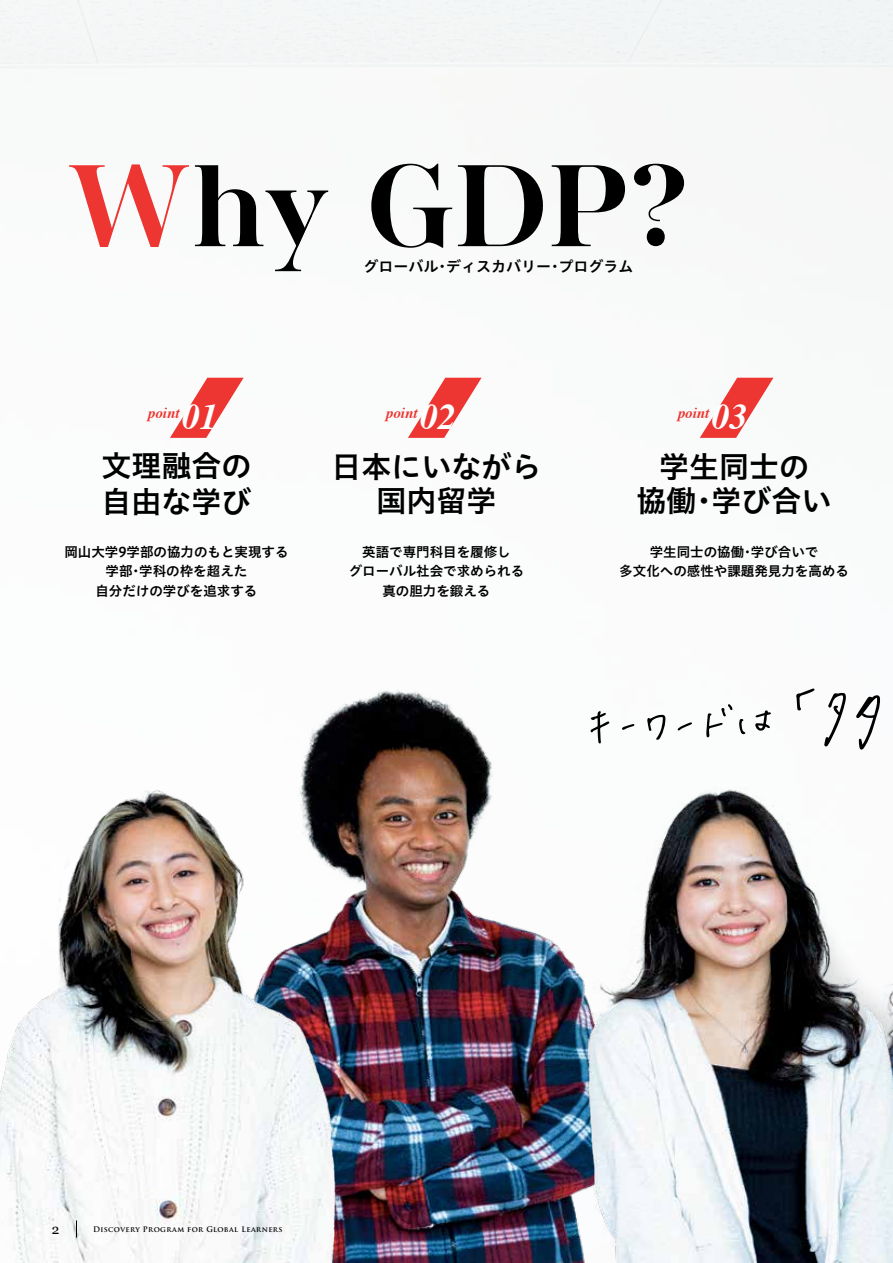
<style>
.page{position:relative;width:893px;height:1263px;background:#fff}
.page>*{position:absolute;margin:0;border:0;box-sizing:border-box;transform-origin:0 0}
.t1{font:700 120px "AW Conqueror Std Didot";color:#000001}
.t2{font:italic 700 36px "Times";color:#fff}
.t3{font:30px/34.5px "Hiragino UD Sans Std W6";color:#000001;text-align:center}
.t4{font:15px "Hiragino UD Sans Std W6";color:#000001}
.t5{font:italic 700 15px "Times";color:#ed3531}
.t6{font:13.5px/19.5px "Hiragino UD Sans Std W6";color:#000001;text-align:center}
.t7{font:13.5px "Georgia";color:#000001}
.t8{font:700 7.5px "Trajan Pro";letter-spacing:.05em;color:#000001}
.s1{color:#ed3531}
</style>
<div class="page">
<svg style="left:170px;top:378px;width:74px;height:60px"></svg>
<svg style="left:408px;top:378px;width:74px;height:60px"></svg>
<svg style="left:700px;top:378px;width:73px;height:60px"></svg>
<img style="left:299px;top:680px;width:342px;height:583px">
<img style="left:0;top:778px;width:372px;height:485px">
<svg style="left:265px;top:190px;width:63px;height:81px"></svg>
<svg style="left:590px;top:711px;width:20px;height:32px"></svg>
<svg style="left:647px;top:715px;width:18px;height:25px"></svg>
<svg style="left:755px;top:710px;width:16px;height:21px"></svg>
<svg style="left:739px;top:719px;width:6px;height:15px"></svg>
<svg style="left:678px;top:722px;width:14px;height:8px"></svg>
<svg style="left:622px;top:724px;width:13px;height:6px"></svg>
<svg style="left:706px;top:704px;width:27px;height:33px"></svg>
<svg style="left:796px;top:686px;width:97px;height:68px"></svg>
<img style="left:448px;top:772px;width:445px;height:491px">
<svg style="left:76px;top:1220px;width:1px;height:17px"></svg>
<h1 class="t1" style="left:66px;top:146px;width:624px"><span class="s1">W</span>h GDP?</h1>
<p class="t4" style="left:364px;top:255px;width:271px">グローバル・ディスカバリー・プログラム</p>
<h2 class="t2" style="left:182px;top:383px;width:37px">01</h2>
<h2 class="t2" style="left:420px;top:383px;width:37px">02</h2>
<h2 class="t2" style="left:712px;top:383px;width:37px">03</h2>
<p class="t5" style="left:148px;top:399px;width:33px">point</p>
<p class="t5" style="left:386px;top:399px;width:33px">point</p>
<p class="t5" style="left:678px;top:399px;width:33px">point</p>
<h3 class="t3" style="left:101px;top:446px;width:151px;line-height:36px;text-align:left">文理融合の自由な学び</h3>
<p class="t6" style="left:64px;top:541px;width:226px">岡⼭大学9学部の協力のもと実現する学部・学科の枠を超えた<br>自分だけの学びを追求する</p>
<h3 class="t3" style="left:331px;top:448px;width:211px">日本にいながら国内留学</h3>
<p class="t6" style="left:349px;top:541px;width:177px">英語で専門科目を履修し<br>グローバル社会で求められる真の胆力を鍛える</p>
<h3 class="t3" style="left:637px;top:448px;width:196px">学生同士の<br>協働・学び合い</h3>
<p class="t6" style="left:619px;top:541px;width:231px">学生同士の協働・学び合いで<br>多文化への感性や課題発見力を高める</p>
<p class="t7" style="left:52px;top:1219px;width:9px">2</p>
<p class="t8" style="left:93px;top:1224px;width:191px">Discovery Program for Global Learners</p>
</div>
